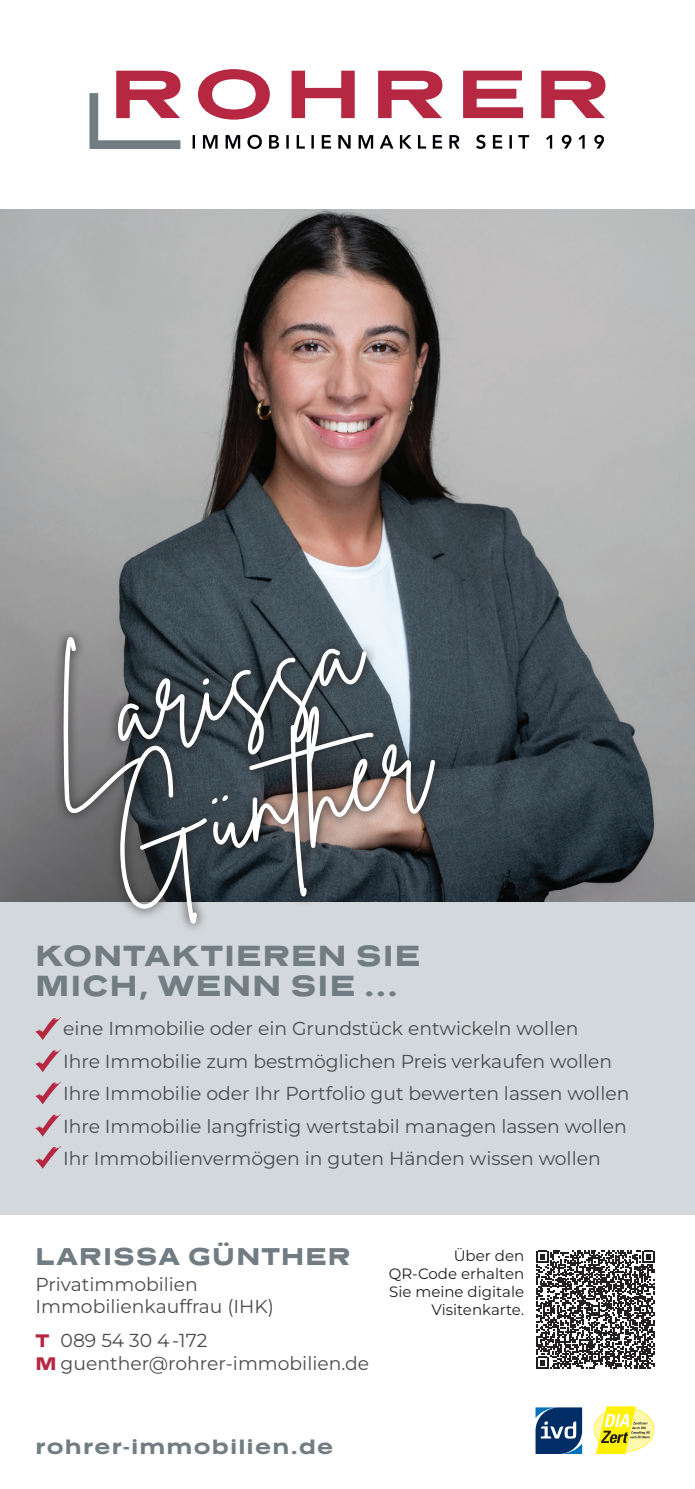
<style>
.page{position:relative;width:695px;height:1489px;background:#fff}
.page>*{position:absolute;margin:0;border:0;box-sizing:border-box;transform-origin:0 0}
.t1{font:114.5px/123px "Brittany Signature";color:#fff;text-align:center}
.t2{font:30px/30px "Presicav Hv";letter-spacing:.035em;color:#717d83}
.t3{font:25px "Presicav Hv";letter-spacing:.045em;color:#717d83}
.t4{font:20.75px "Presicav Hv";letter-spacing:.045em;color:#717d83}
.t5{font:18.75px/32.5px "Montserrat";color:#4b4c4d}
.t6{font:100 15px/18px "Montserrat";color:#231f20;text-align:right}
.s1{font-family:"Presicav Hv";color:#b62841}
</style>
<div class="page">
<div style="left:0;top:900px;width:694px;height:314px;background:#d3d8dc"></div>
<img style="left:0;top:209px;width:694px;height:692px">
<svg style="left:536px;top:1250px;width:118px;height:118px"></svg>
<svg style="left:89px;top:69px;width:516px;height:80px"></svg>
<svg style="left:52px;top:627px;width:394px;height:302px;background:#585d62"></svg>
<svg style="left:35px;top:1017px;width:26px;height:22px"></svg>
<svg style="left:35px;top:1049px;width:26px;height:23px"></svg>
<svg style="left:35px;top:1081px;width:26px;height:23px"></svg>
<svg style="left:35px;top:1113px;width:26px;height:23px"></svg>
<svg style="left:35px;top:1146px;width:26px;height:22px"></svg>
<svg style="left:535px;top:1453px;width:47px;height:1px"></svg>
<svg style="left:535px;top:1407px;width:47px;height:46px;background:#2c5585"></svg>
<svg style="left:593px;top:1406px;width:61px;height:47px"></svg>
<h1 class="t1" style="left:22px;top:665px;width:369px;rotate:-15deg">Larissa<br>Günther</h1>
<h2 class="t2" style="left:35px;top:939px;width:385px">KONTAKTIEREN SIE<br>MICH, WENN SIE ...</h2>
<p class="t5" style="left:63px;top:1011px;width:567px">eine Immobilie oder ein Grundstück entwickeln wollen<br>Ihre Immobilie zum bestmöglichen Preis verkaufen wollen Ihre Immobilie oder Ihr Portfolio gut bewerten lassen wollen Ihre Immobilie langfristig wertstabil managen lassen wollen Ihr Immobilienvermögen in guten Händen wissen wollen</p>
<h3 class="t3" style="left:35px;top:1240px;width:316px">LARISSA GÜNTHER</h3>
<p class="t5" style="left:35px;top:1271px;width:240px;line-height:22.5px">Privatimmobilien<br>Immobilienkauffrau (IHK)</p>
<p class="t5" style="left:35px;top:1328px;width:335px;line-height:22.5px"><span class="s1">T</span> 089 54 30 4 -172<br><span class="s1">M</span> guenther@rohrer-immobilien.de</p>
<p class="t6" style="left:389px;top:1246px;width:137px">Über den<br>QR-Code erhalten<br>Sie meine digitale<br>Visitenkarte.</p>
<p class="t4" style="left:35px;top:1433px;width:299px">rohrer-immobilien.de</p>
</div>
